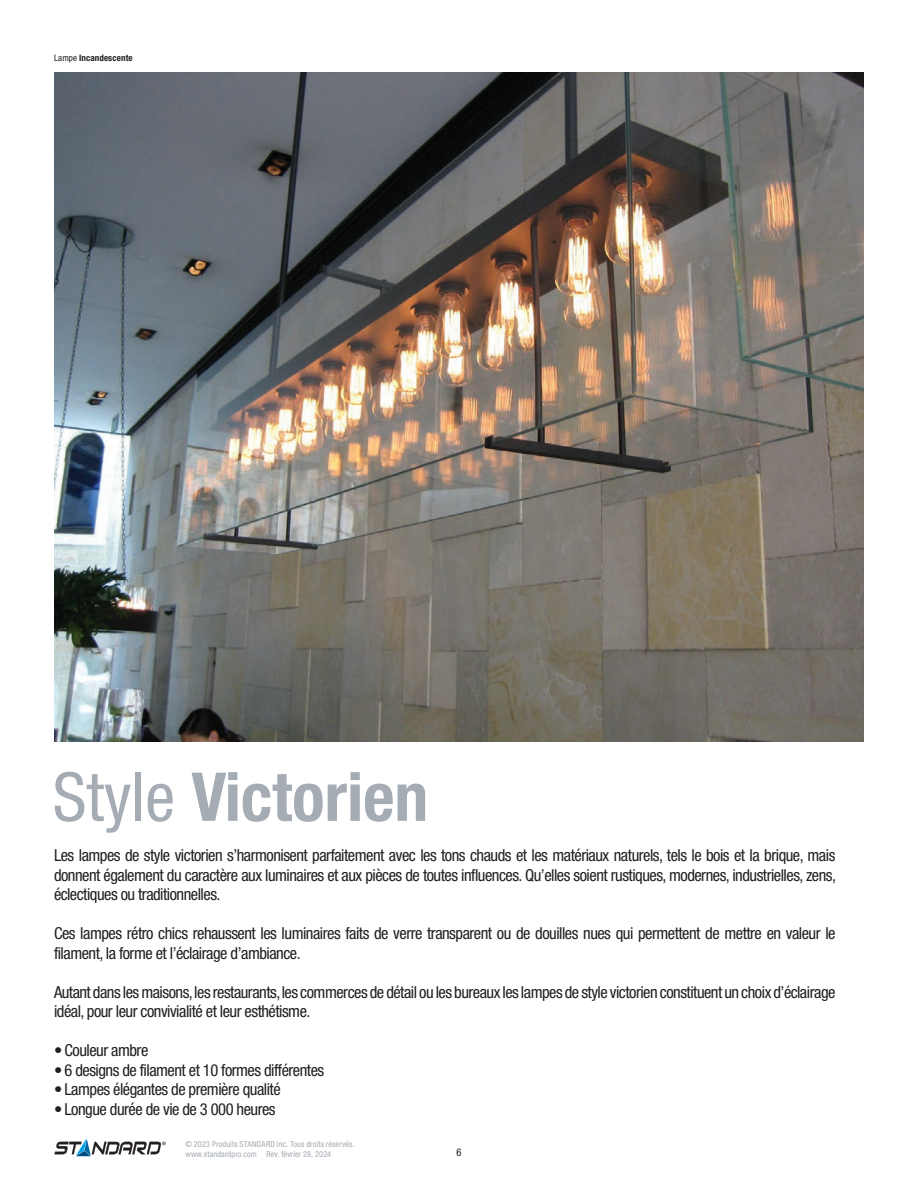
<style>
.page{position:relative;width:918px;height:1188px;background:#fff}
.page>*{position:absolute;margin:0;border:0;box-sizing:border-box;transform-origin:0 0}
.title_cover_page_left_alignment{font:700 condensed 67.5px "Helvetica Neue";color:#a5acb4}
.t1{font:condensed 16.5px/19.5px "Helvetica Neue";letter-spacing:-.03em;color:#231f20}
.t2{font:condensed 10.5px "Helvetica Neue";color:#231f20}
.t3{font:700 condensed 9px "Helvetica Neue";letter-spacing:.015em;color:#231f20}
.t4{font:condensed 8.25px/9.9px "Helvetica Neue";letter-spacing:.015em;color:#a5acb4}
.s1{font-weight:400}
</style>
<div class="page">
<svg style="left:54px;top:1139px;width:112px;height:17px"></svg>
<img style="left:54px;top:73px;width:810px;height:669px">
<p class="t3" style="left:54px;top:52px;width:80px"><span class="s1">Lampe</span> Incandescente</p>
<p class="title_cover_page_left_alignment" style="left:53px;top:756px;width:377px"><span class="s1">Style</span> Victorien</p>
<p class="t1" style="left:54px;top:846px;width:784px;text-align:justify">Les lampes de style victorien s’harmonisent parfaitement avec les tons chauds et les matériaux naturels, tels le bois et la brique, mais donnent également du caractère aux luminaires et aux pièces de toutes influences. Qu’elles soient rustiques, modernes, industrielles, zens, éclectiques ou traditionnelles.</p>
<p class="t1" style="left:54px;top:924px;width:783px">Ces lampes rétro chics rehaussent les luminaires faits de verre transparent ou de douilles nues qui permettent de mettre en valeur le filament, la forme et l’éclairage d’ambiance.</p>
<p class="t1" style="left:54px;top:982px;width:783px">Autant dans les maisons, les restaurants, les commerces de détail ou les bureaux les lampes de style victorien constituent un choix d’éclairage idéal, pour leur convivialité et leur esthétisme.</p>
<p class="t1" style="left:54px;top:1041px;width:96px">• Couleur ambre</p>
<p class="t1" style="left:54px;top:1060px;width:272px">• 6 designs de filament et 10 formes différentes</p>
<p class="t1" style="left:54px;top:1080px;width:228px">• Lampes élégantes de première qualité</p>
<p class="t1" style="left:54px;top:1099px;width:223px">• Longue durée de vie de 3 000 heures</p>
<p class="t4" style="left:185px;top:1139px;width:171px">© 2023 Produits STANDARD Inc. Tous droits réservés. www.standardpro.com Rev. février 28, 2024</p>
<p class="t2" style="left:456px;top:1146px;width:7px">6</p>
</div>
